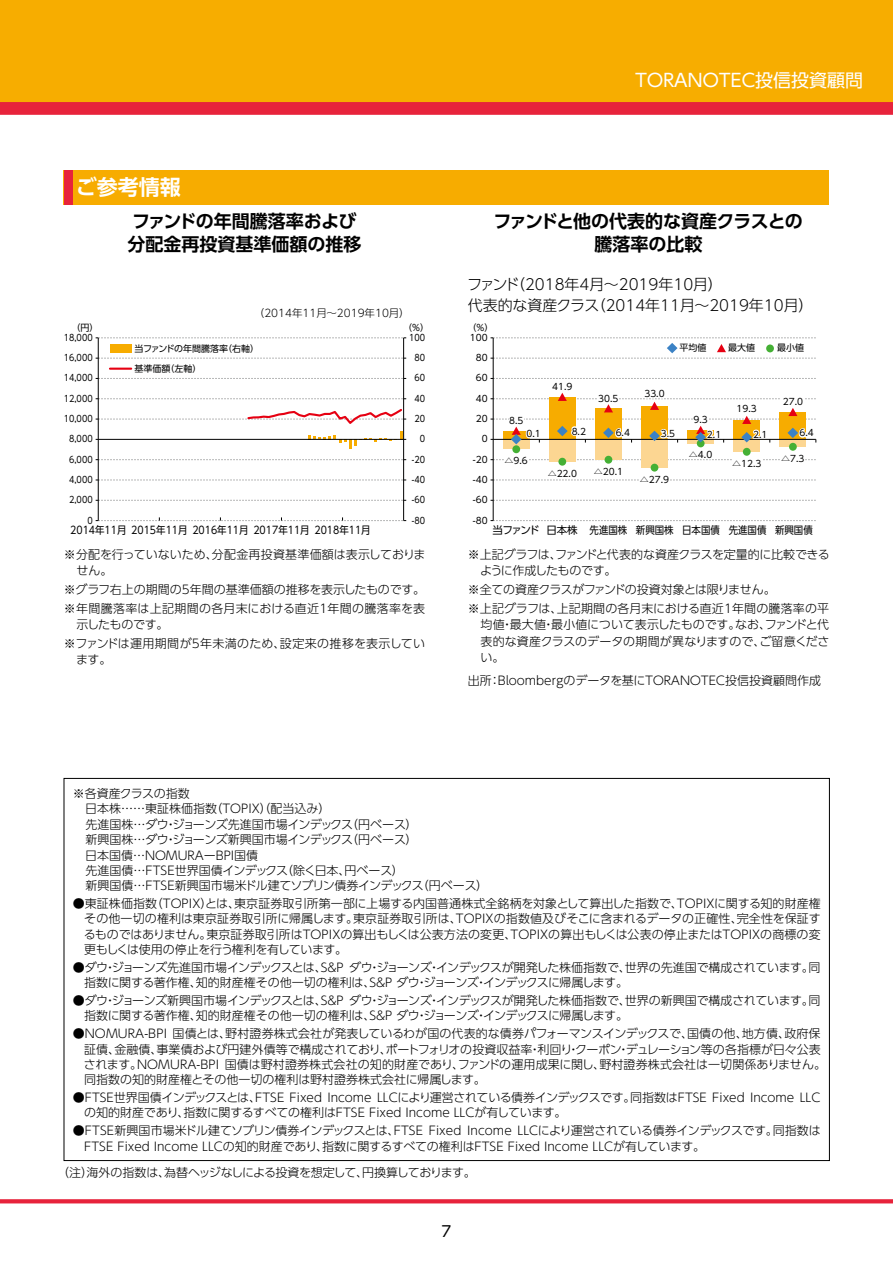
<style>
.page{position:relative;width:893px;height:1263px;background:#fff}
.page>*{position:absolute;margin:0;border:0;box-sizing:border-box;transform-origin:0 0}
.t1{font:700 21px "UD Shin Go Pro De";color:#fff}
.t2{font:700 18px/22.5px "UD Shin Go Pro De";color:#000}
.t3{font:18px "UD Shin Go Pro";letter-spacing:-.17em;color:#fff}
.t4{font:300 15px/21px "UD Shin Go Pro";color:#000}
.t5{font:15px "UD Shin Go Pro";color:#000}
.t6{font:300 12px/15.5px "UD Shin Go Pro";color:#000}
.t7{font:300 12px/15.5px "UD Shin Go Pro";letter-spacing:-.035em;color:#000}
.t8{font:300 12px "UD Shin Go Pro";letter-spacing:-.03em;color:#000}
.t9{font:10.5px "UD Shin Go Pro";color:#000;scale:.9 1}
.t10{font:10.5px "UD Shin Go Pro";color:#000}
.t11{font:300 10.5px "UD Shin Go Pro";color:#000}
.t12{font:9px "UD Shin Go Pro";color:#000}
.t13{font:9px "UD Shin Go Pro";color:#000;scale:.9 1}
</style>
<div class="page">
<div style="left:0;top:0;width:893px;height:102px;background:#f7ad00"></div>
<svg style="left:1px;top:1199px;width:892px;height:4px;background:#e82e45"></svg>
<div style="left:0;top:102px;width:893px;height:13px;background:#e7233b"></div>
<div style="left:64px;top:170px;width:765px;height:34px;background:#f7ac00"></div>
<div style="left:64px;top:170px;width:8px;height:34px;background:#e7233b"></div>
<hr style="left:493px;top:338px;width:1px;height:183px;background:#000">
<svg style="left:491px;top:520px;width:325px;height:1px"></svg>
<svg style="left:491px;top:500px;width:325px;height:1px"></svg>
<svg style="left:491px;top:337px;width:325px;height:22px"></svg>
<div style="left:766px;top:344px;width:8px;height:8px;background:#45b035;border-radius:50%"></div>
<svg style="left:491px;top:378px;width:325px;height:107px"></svg>
<div style="left:110px;top:344px;width:21px;height:9px;background:#f7ac00"></div>
<hr style="left:98px;top:338px;width:1px;height:183px;background:#000">
<hr style="left:403px;top:338px;width:1px;height:183px;background:#000">
<svg style="left:96px;top:500px;width:310px;height:1px"></svg>
<svg style="left:96px;top:480px;width:310px;height:1px"></svg>
<svg style="left:96px;top:459px;width:310px;height:1px"></svg>
<svg style="left:96px;top:407px;width:310px;height:42px"></svg>
<svg style="left:96px;top:398px;width:310px;height:1px"></svg>
<svg style="left:96px;top:378px;width:310px;height:1px"></svg>
<svg style="left:96px;top:358px;width:310px;height:1px"></svg>
<svg style="left:96px;top:337px;width:310px;height:1px"></svg>
<svg style="left:96px;top:517px;width:310px;height:4px"></svg>
<hr style="left:110px;top:368px;width:21px;height:2px;background:#e60012">
<hr style="left:98px;top:439px;width:306px;height:1px;background:#000">
<h2 class="t3" style="left:632px;top:66px;width:233px">ＴＯＲＡＮＯＴＥＣ投信投資顧問</h2>
<h1 class="t1" style="left:76px;top:170px;width:106px">ご参考情報</h1>
<h2 class="t2" style="left:127px;top:210px;width:236px">ファンドの年間騰落率および分配金再投資基準価額の推移</h2>
<h2 class="t2" style="left:493px;top:210px;width:311px;text-align:center">ファンドと他の代表的な資産クラスとの騰落率の比較</h2>
<p class="t11" style="left:254px;top:305px;width:157px">（2014年11月～2019年10月）</p>
<p class="t4" style="left:467px;top:273px;width:348px">ファンド（2018年4月～2019年10月）<br>代表的な資産クラス（2014年11月～2019年10月）</p>
<p class="t12" style="left:72px;top:320px;width:28px">（円）</p>
<p class="t12" style="left:403px;top:320px;width:27px">（%）</p>
<p class="t13" style="left:64px;top:330px;width:34px">18,000</p>
<p class="t13" style="left:409px;top:330px;width:19px">100</p>
<p class="t13" style="left:415px;top:350px;width:13px">80</p>
<p class="t13" style="left:415px;top:371px;width:13px">60</p>
<p class="t13" style="left:415px;top:391px;width:13px">40</p>
<p class="t13" style="left:415px;top:411px;width:13px">20</p>
<p class="t13" style="left:420px;top:432px;width:7px">0</p>
<p class="t13" style="left:412px;top:452px;width:16px">-20</p>
<p class="t13" style="left:412px;top:472px;width:16px">-40</p>
<p class="t13" style="left:412px;top:493px;width:16px">-60</p>
<p class="t13" style="left:412px;top:513px;width:16px">-80</p>
<p class="t12" style="left:134px;top:341px;width:126px">当ファンドの年間騰落率（右軸）</p>
<p class="t12" style="left:134px;top:361px;width:69px">基準価額（左軸）</p>
<p class="t13" style="left:64px;top:350px;width:34px">16,000</p>
<p class="t13" style="left:64px;top:371px;width:34px">14,000</p>
<p class="t13" style="left:64px;top:391px;width:34px">12,000</p>
<p class="t13" style="left:64px;top:411px;width:34px">10,000</p>
<p class="t13" style="left:69px;top:432px;width:28px">8,000</p>
<p class="t13" style="left:69px;top:452px;width:28px">6,000</p>
<p class="t13" style="left:69px;top:472px;width:28px">4,000</p>
<p class="t13" style="left:69px;top:493px;width:28px">2,000</p>
<p class="t13" style="left:87px;top:513px;width:7px">0</p>
<p class="t9" style="left:70px;top:521px;width:335px">2014年11月 2015年11月 2016年11月 2017年11月 2018年11月</p>
<p class="t12" style="left:468px;top:320px;width:27px">（%）</p>
<p class="t12" style="left:470px;top:330px;width:19px">100</p>
<p class="t12" style="left:476px;top:350px;width:13px">80</p>
<p class="t12" style="left:476px;top:371px;width:13px">60</p>
<p class="t12" style="left:476px;top:391px;width:13px">40</p>
<p class="t12" style="left:476px;top:411px;width:13px">20</p>
<p class="t12" style="left:482px;top:432px;width:7px">0</p>
<p class="t12" style="left:473px;top:452px;width:16px">-20</p>
<p class="t12" style="left:473px;top:472px;width:16px">-40</p>
<p class="t12" style="left:473px;top:493px;width:16px">-60</p>
<p class="t12" style="left:679px;top:341px;width:28px">平均値</p>
<p class="t12" style="left:728px;top:341px;width:28px">最大値</p>
<p class="t12" style="left:777px;top:341px;width:28px">最小値</p>
<p class="t12" style="left:509px;top:413px;width:16px">8.5</p>
<p class="t12" style="left:505px;top:453px;width:25px">△9.6</p>
<p class="t12" style="left:526px;top:426px;width:16px">0.1</p>
<p class="t12" style="left:552px;top:379px;width:22px">41.9</p>
<p class="t12" style="left:598px;top:391px;width:22px">30.5</p>
<p class="t12" style="left:644px;top:387px;width:22px">33.0</p>
<p class="t12" style="left:693px;top:412px;width:16px">9.3</p>
<p class="t12" style="left:737px;top:402px;width:22px">19.3</p>
<p class="t12" style="left:783px;top:394px;width:22px">27.0</p>
<p class="t12" style="left:572px;top:424px;width:16px">8.2</p>
<p class="t12" style="left:616px;top:426px;width:16px">6.4</p>
<p class="t12" style="left:661px;top:427px;width:16px">3.5</p>
<p class="t12" style="left:707px;top:427px;width:16px">2.1</p>
<p class="t12" style="left:753px;top:427px;width:16px">2.1</p>
<p class="t12" style="left:799px;top:426px;width:16px">6.4</p>
<p class="t12" style="left:548px;top:466px;width:31px">△22.0</p>
<p class="t12" style="left:594px;top:464px;width:31px">△20.1</p>
<p class="t12" style="left:640px;top:472px;width:31px">△27.9</p>
<p class="t12" style="left:689px;top:448px;width:25px">△4.0</p>
<p class="t12" style="left:732px;top:456px;width:31px">△12.3</p>
<p class="t12" style="left:781px;top:451px;width:25px">△7.3</p>
<p class="t12" style="left:473px;top:513px;width:16px">-80</p>
<p class="t10" style="left:493px;top:521px;width:322px">当ファンド 日本株 先進国株 新興国株 日本国債 先進国債 新興国債</p>
<p class="t6" style="left:77px;top:546px;width:351px;line-height:16.5px;text-indent:-13px">※分配を行っていないため、分配金再投資基準価額は表示しておりません。</p>
<p class="t6" style="left:64px;top:580px;width:363px;line-height:18.6px">※グラフ右上の期間の5年間の基準価額の推移を表示したものです。※年間騰落率は上記期間の各月末における直近1年間の騰落率を表</p>
<p class="t6" style="left:64px;top:615px;width:363px;line-height:18.6px;text-indent:13px">示したものです。<br>※ファンドは運用期間が５年未満のため、設定来の推移を表示してい</p>
<p class="t6" style="left:76px;top:651px;width:37px">ます。</p>
<p class="t7" style="left:480px;top:546px;width:351px;line-height:16.5px;text-indent:-12px">※上記グラフは、ファンドと代表的な資産クラスを定量的に比較できるように作成したものです。</p>
<p class="t6" style="left:468px;top:580px;width:363px;line-height:18.6px">※全ての資産クラスがファンドの投資対象とは限りません。<br>※上記グラフは、上記期間の各月末における直近1年間の騰落率の平</p>
<p class="t6" style="left:480px;top:616px;width:351px;line-height:16.5px;text-align:justify">均値・最大値・最小値について表示したものです。なお、ファンドと代表的な資産クラスのデータの期間が異なりますので、ご留意ください。</p>
<p class="t6" style="left:468px;top:672px;width:355px">出所：Bloombergのデータを基にＴＯＲＡＮＯＴＥＣ投信投資顧問作成</p>
<p class="t6" style="left:85px;top:785px;width:404px;text-indent:-13px">※各資産クラスの指数<br>日本株……東証株価指数（TOPIX）（配当込み）<br>先進国株…ダウ・ジョーンズ先進国市場インデックス（円ベース）<br>新興国株…ダウ・ジョーンズ新興国市場インデックス（円ベース）<br>日本国債…NOMURAーBPI国債<br>先進国債…FTSE世界国債インデックス（除く日本、円ベース）<br>新興国債…FTSE新興国市場米ドル建てソブリン債券インデックス（円ベース）</p>
<p class="t6" style="left:84px;top:895px;width:739px;text-align:justify;text-indent:-11px">●東証株価指数（TOPIX）とは、東京証券取引所第一部に上場する内国普通株式全銘柄を対象として算出した指数で、TOPIXに関する知的財産権その他一切の権利は東京証券取引所に帰属します。東京証券取引所は、TOPIXの指数値及びそこに含まれるデータの正確性、完全性を保証するものではありません。東京証券取引所はTOPIXの算出もしくは公表方法の変更、TOPIXの算出もしくは公表の停止またはTOPIXの商標の変更もしくは使用の停止を行う権利を有しています。</p>
<p class="t7" style="left:84px;top:959px;width:738px;text-indent:-11px">●ダウ・ジョーンズ先進国市場インデックスとは、S&amp;P ダウ・ジョーンズ・インデックスが開発した株価指数で、世界の先進国で構成されています。同指数に関する著作権、知的財産権その他一切の権利は、S&amp;P ダウ・ジョーンズ・インデックスに帰属します。</p>
<p class="t7" style="left:84px;top:992px;width:738px;text-indent:-11px">●ダウ・ジョーンズ新興国市場インデックスとは、S&amp;P ダウ・ジョーンズ・インデックスが開発した株価指数で、世界の新興国で構成されています。同指数に関する著作権、知的財産権その他一切の権利は、S&amp;P ダウ・ジョーンズ・インデックスに帰属します。</p>
<p class="t6" style="left:84px;top:1025px;width:744px;text-indent:-11px">●NOMURA-BPI 国債とは、野村證券株式会社が発表しているわが国の代表的な債券パフォーマンスインデックスで、国債の他、地方債、政府保証債、金融債、事業債および円建外債等で構成されており、ポートフォリオの投資収益率・利回り・クーポン・デュレーション等の各指標が日々公表されます。NOMURA-BPI 国債は野村證券株式会社の知的財産であり、ファンドの運用成果に関し、野村證券株式会社は一切関係ありません。同指数の知的財産権とその他一切の権利は野村證券株式会社に帰属します。</p>
<p class="t6" style="left:84px;top:1089px;width:738px;text-indent:-11px">●FTSE世界国債インデックスとは、FTSE Fixed Income LLCにより運営されている債券インデックスです。同指数はFTSE Fixed Income LLCの知的財産であり、指数に関するすべての権利はFTSE Fixed Income LLCが有しています。</p>
<p class="t6" style="left:84px;top:1122px;width:738px;text-indent:-11px">●FTSE新興国市場米ドル建てソブリン債券インデックスとは、FTSE Fixed Income LLCにより運営されている債券インデックスです。同指数は<br>FTSE Fixed Income LLCの知的財産であり、指数に関するすべての権利はFTSE Fixed Income LLCが有しています。</p>
<p class="t8" style="left:57px;top:1162px;width:420px">（注）海外の指数は、為替ヘッジなしによる投資を想定して、円換算しております。</p>
<p class="t5" style="left:442px;top:1219px;width:11px">7</p>
</div>
